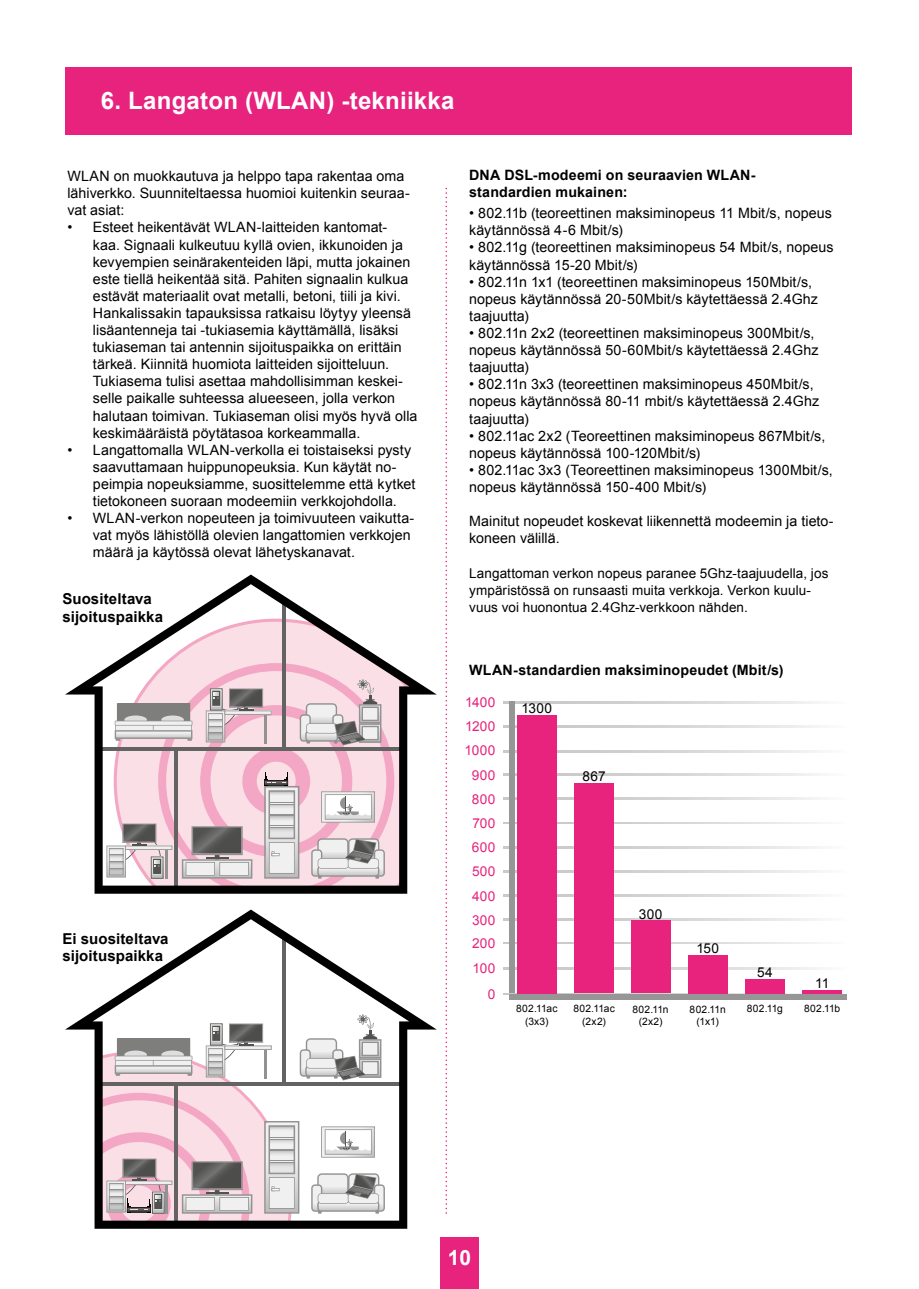
<style>
.page{position:relative;width:919px;height:1289px;background:#fff}
.page>*{position:absolute;margin:0;border:0;box-sizing:border-box;transform-origin:0 0}
.t1{font:700 24px "Arial";letter-spacing:.01em;color:#fff}
.t2{font:700 21px "Arial";color:#fff}
.t3{font:700 15px/17.5px "Arial";letter-spacing:.01em;color:#000}
.t4{font:14.25px/17.1px "Arial";letter-spacing:.005em;color:#000}
.t5{font:700 14.25px/17.1px "Arial";letter-spacing:.01em;color:#000}
.t6{font:13.65px "Arial";letter-spacing:.03em;color:#e7237d}
.t7{font:13.65px "Arial";letter-spacing:.02em;color:#000}
.t8{font:13.5px/17.1px "Arial";letter-spacing:.005em;color:#000}
.t9{font:10.2px/12.3px "Arial";letter-spacing:.015em;color:#000;text-align:center}
.t10{font:10.2px/12.3px "Arial";letter-spacing:-.01em;color:#000;text-align:center}
</style>
<div class="page">
<div style="left:66px;top:67px;width:785px;height:68px;background:#e7237d"></div>
<div style="left:440px;top:1237px;width:38px;height:51px;background:#e7237d"></div>
<svg style="left:65px;top:574px;width:372px;height:319px"></svg>
<svg style="left:182px;top:826px;width:70px;height:52px"></svg>
<svg style="left:311px;top:838px;width:74px;height:40px"></svg>
<svg style="left:321px;top:791px;width:54px;height:31px"></svg>
<hr style="left:265px;top:713px;width:2px;height:30px;background:#929292">
<svg style="left:206px;top:688px;width:65px;height:54px;background:#c4b1b6"></svg>
<svg style="left:106px;top:823px;width:66px;height:55px"></svg>
<svg style="left:115px;top:703px;width:77px;height:37px"></svg>
<svg style="left:300px;top:679px;width:81px;height:66px"></svg>
<svg style="left:264px;top:771px;width:35px;height:107px"></svg>
<svg style="left:65px;top:909px;width:372px;height:319px"></svg>
<svg style="left:79px;top:1014px;width:306px;height:210px"></svg>
<svg style="left:445px;top:188px;width:2px;height:1025px"></svg>
<svg style="left:504px;top:773px;width:313px;height:2px"></svg>
<svg style="left:504px;top:750px;width:313px;height:2px"></svg>
<svg style="left:504px;top:725px;width:313px;height:2px"></svg>
<svg style="left:504px;top:701px;width:313px;height:2px"></svg>
<svg style="left:504px;top:798px;width:313px;height:1px"></svg>
<svg style="left:504px;top:822px;width:313px;height:1px"></svg>
<svg style="left:504px;top:846px;width:313px;height:2px"></svg>
<svg style="left:504px;top:870px;width:313px;height:2px"></svg>
<svg style="left:504px;top:894px;width:313px;height:2px"></svg>
<svg style="left:504px;top:918px;width:313px;height:2px"></svg>
<svg style="left:504px;top:942px;width:313px;height:1px"></svg>
<svg style="left:504px;top:967px;width:313px;height:2px"></svg>
<svg style="left:504px;top:993px;width:335px;height:1px"></svg>
<div style="left:509px;top:701px;width:5px;height:292px;background:#969696"></div>
<div style="left:509px;top:994px;width:337px;height:6px;background:#969696"></div>
<div style="left:517px;top:715px;width:39px;height:278px;background:#e7237d"></div>
<div style="left:574px;top:783px;width:40px;height:210px;background:#e7237d"></div>
<div style="left:687px;top:954px;width:40px;height:39px;background:#e7237d"></div>
<div style="left:630px;top:920px;width:40px;height:73px;background:#e7237d"></div>
<div style="left:745px;top:979px;width:39px;height:14px;background:#e7237d"></div>
<svg style="left:802px;top:990px;width:40px;height:3px"></svg>
<h1 class="t1" style="left:101px;top:85px;width:355px">6. Langaton (WLAN) -tekniikka</h1>
<p class="t4" style="left:67px;top:168px;width:344px">WLAN on muokkautuva ja helppo tapa rakentaa oma lähiverkko. Suunniteltaessa huomioi kuitenkin seuraa&shy;vat asiat:</p>
<p class="t4" style="left:93px;top:219px;width:326px;text-indent:-26px">• Esteet heikentävät WLAN-laitteiden kantomat&shy;kaa. Signaali kulkeutuu kyllä ovien, ikkunoiden ja kevyempien seinärakenteiden läpi, mutta jokainen este tiellä heikentää sitä. Pahiten signaalin kulkua estävät materiaalit ovat metalli, betoni, tiili ja kivi.<br>Hankalissakin tapauksissa ratkaisu löytyy yleensä lisäantenneja tai -tukiasemia käyttämällä, lisäksi tukiaseman tai antennin sijoituspaikka on erittäin tärkeä. Kiinnitä huomiota laitteiden sijoitteluun.<br>Tukiasema tulisi asettaa mahdollisimman keskei&shy;selle paikalle suhteessa alueeseen, jolla verkon halutaan toimivan. Tukiaseman olisi myös hyvä olla keskimääräistä pöytätasoa korkeammalla.</p>
<p class="t4" style="left:93px;top:441px;width:324px;text-indent:-26px">• Langattomalla WLAN-verkolla ei toistaiseksi pysty saavuttamaan huippunopeuksia. Kun käytät no&shy;peimpia nopeuksiamme, suosittelemme että kytket tietokoneen suoraan modeemiin verkkojohdolla.</p>
<p class="t4" style="left:93px;top:510px;width:323px;text-indent:-26px">• WLAN-verkon nopeuteen ja toimivuuteen vaikutta&shy;vat myös lähistöllä olevien langattomien verkkojen määrä ja käytössä olevat lähetyskanavat.</p>
<p class="t3" style="left:62px;top:590px;width:102px">Suositeltava sijoituspaikka</p>
<p class="t3" style="left:62px;top:930px;width:108px">Ei suositeltava sijoituspaikka</p>
<p class="t5" style="left:469px;top:167px;width:288px">DNA DSL-modeemi on seuraavien WLAN&shy;standardien mukainen:</p>
<p class="t4" style="left:469px;top:205px;width:364px">• 802.11b (teoreettinen maksiminopeus 11 Mbit/s, nopeus käytännössä 4-6 Mbit/s)</p>
<p class="t4" style="left:469px;top:239px;width:366px">• 802.11g (teoreettinen maksiminopeus 54 Mbit/s, nopeus käytännössä 15-20 Mbit/s)</p>
<p class="t4" style="left:469px;top:273px;width:350px">• 802.11n 1x1 (teoreettinen maksiminopeus 150Mbit/s, nopeus käytännössä 20-50Mbit/s käytettäessä 2.4Ghz taajuutta)</p>
<p class="t4" style="left:469px;top:324px;width:351px">• 802.11n 2x2 (teoreettinen maksiminopeus 300Mbit/s, nopeus käytännössä 50-60Mbit/s käytettäessä 2.4Ghz taajuutta)</p>
<p class="t4" style="left:469px;top:376px;width:351px">• 802.11n 3x3 (teoreettinen maksiminopeus 450Mbit/s, nopeus käytännössä 80-11 mbit/s käytettäessä 2.4Ghz taajuutta)</p>
<p class="t4" style="left:469px;top:427px;width:357px">• 802.11ac 2x2 (Teoreettinen maksiminopeus 867Mbit/s, nopeus käytännössä 100-120Mbit/s)</p>
<p class="t4" style="left:469px;top:461px;width:365px">• 802.11ac 3x3 (Teoreettinen maksiminopeus 1300Mbit/s, nopeus käytännössä 150-400 Mbit/s)</p>
<p class="t4" style="left:469px;top:513px;width:366px">Mainitut nopeudet koskevat liikennettä modeemin ja tieto&shy;koneen välillä.</p>
<p class="t8" style="left:469px;top:564px;width:360px">Langattoman verkon nopeus paranee 5Ghz-taajuudella, jos ympäristössä on runsaasti muita verkkoja. Verkon kuulu&shy;vuus voi huonontua 2.4Ghz-verkkoon nähden.</p>
<p class="t5" style="left:469px;top:662px;width:316px">WLAN-standardien maksiminopeudet (Mbit/s)</p>
<p class="t6" style="left:465px;top:693px;width:32px">1400</p>
<p class="t6" style="left:465px;top:717px;width:32px">1200</p>
<p class="t6" style="left:464px;top:741px;width:32px">1000</p>
<p class="t6" style="left:472px;top:766px;width:25px">900</p>
<p class="t6" style="left:472px;top:790px;width:25px">800</p>
<p class="t6" style="left:472px;top:814px;width:25px">700</p>
<p class="t6" style="left:472px;top:838px;width:25px">600</p>
<p class="t6" style="left:472px;top:862px;width:25px">500</p>
<p class="t6" style="left:472px;top:886px;width:25px">400</p>
<p class="t6" style="left:472px;top:911px;width:25px">300</p>
<p class="t6" style="left:472px;top:934px;width:25px">200</p>
<p class="t6" style="left:472px;top:959px;width:24px">100</p>
<p class="t6" style="left:488px;top:984px;width:9px">0</p>
<p class="t7" style="left:521px;top:699px;width:32px">1300</p>
<p class="t7" style="left:582px;top:767px;width:25px">867</p>
<p class="t7" style="left:638px;top:905px;width:25px">300</p>
<p class="t9" style="left:516px;top:1002px;width:43px">802.11ac (3x3)</p>
<p class="t9" style="left:573px;top:1002px;width:43px">802.11ac (2x2)</p>
<p class="t9" style="left:632px;top:1003px;width:38px">802.11n (2x2)</p>
<p class="t7" style="left:696px;top:939px;width:24px">150</p>
<p class="t10" style="left:689px;top:1003px;width:38px">802.11n (1x1)</p>
<p class="t7" style="left:757px;top:963px;width:17px">54</p>
<p class="t9" style="left:746px;top:1002px;width:38px">802.11g</p>
<p class="t7" style="left:815px;top:974px;width:16px">11</p>
<p class="t9" style="left:804px;top:1002px;width:38px">802.11b</p>
<h2 class="t2" style="left:448px;top:1243px;width:25px">10</h2>
</div>
